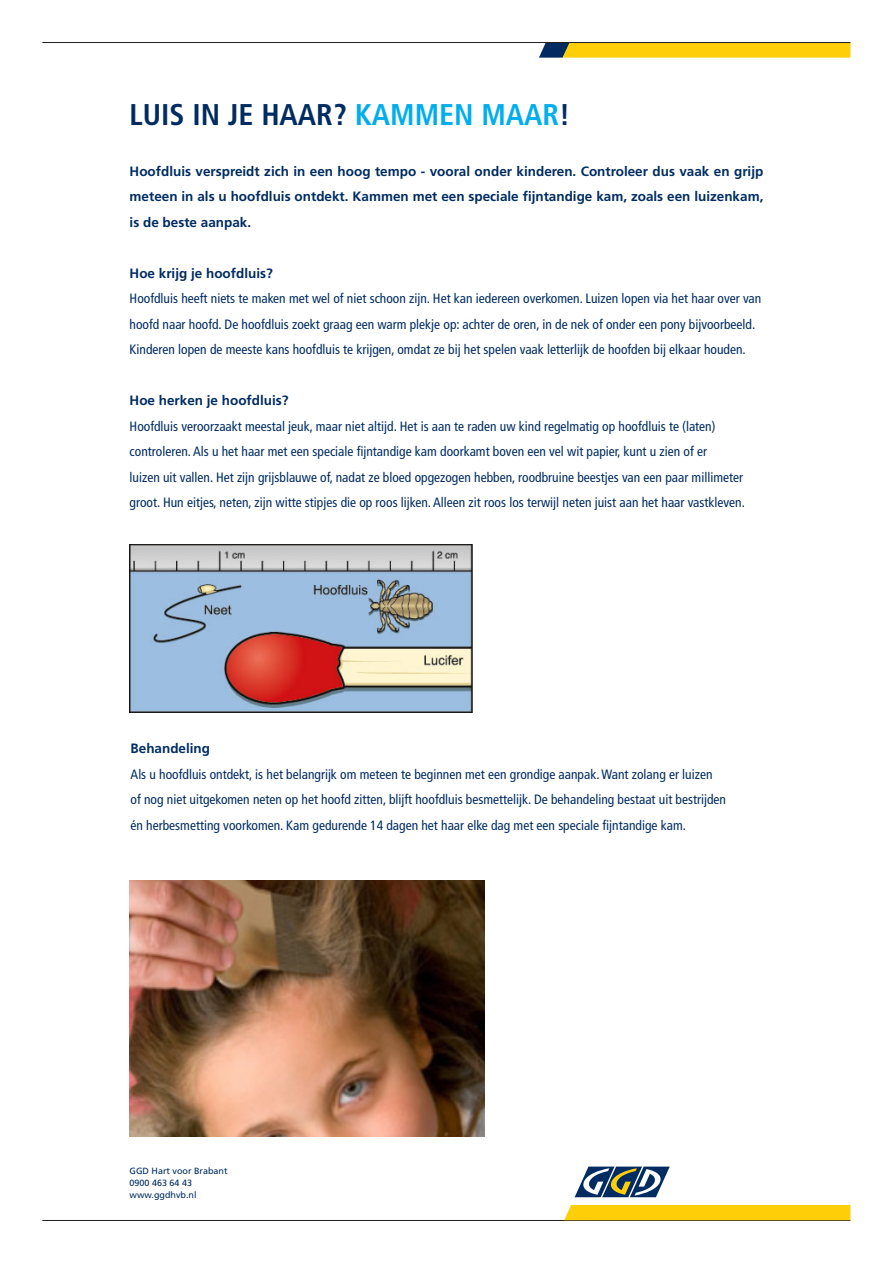
<style>
.page{position:relative;width:893px;height:1263px;background:#fff}
.page>*{position:absolute;margin:0;border:0;box-sizing:border-box;transform-origin:0 0}
.t1{font:700 condensed 30px "Frutiger";color:#002c62}
.plattetekst{font:condensed 13.5px/25.5px "Frutiger";color:#002c62}
.t2{font:700 13.5px/25.5px "Frutiger";color:#002c62;text-align:justify}
.t3{font:9px "Frutiger";color:#002c62}
.s1{color:#00aeef}
</style>
<div class="page">
<svg style="left:539px;top:43px;width:311px;height:15px;background:#eac317"></svg>
<svg style="left:575px;top:1166px;width:95px;height:31px"></svg>
<hr style="left:42px;top:1220px;width:808px;height:1px;background:#231f20">
<div style="left:564px;top:1205px;width:286px;height:15px;background:#fece08"></div>
<hr style="left:42px;top:42px;width:808px;height:1px;background:#231f20">
<img style="left:130px;top:544px;width:342px;height:169px">
<img style="left:130px;top:880px;width:355px;height:256px">
<p class="t1" style="left:130px;top:96px;width:442px">LUIS IN JE HAAR? <span class="s1">KAMMEN MAAR</span>!</p>
<p class="t2" style="left:130px;top:158px;width:635px">Hoofdluis verspreidt zich in een hoog tempo - vooral onder kinderen. Controleer dus vaak en grijp meteen in als u hoofdluis ontdekt. Kammen met een speciale fijntandige kam, zoals een luizenkam, is de beste aanpak.</p>
<p class="t2" style="left:130px;top:260px;width:145px">Hoe krijg je hoofdluis?</p>
<p class="plattetekst" style="left:130px;top:286px;width:633px">Hoofdluis heeft niets te maken met wel of niet schoon zijn. Het kan iedereen overkomen. Luizen lopen via het haar over van hoofd naar hoofd. De hoofdluis zoekt graag een warm plekje op: achter de oren, in de nek of onder een pony bijvoorbeeld.<br>Kinderen lopen de meeste kans hoofdluis te krijgen, omdat ze bij het spelen vaak letterlijk de hoofden bij elkaar houden.</p>
<p class="t2" style="left:130px;top:387px;width:161px">Hoe herken je hoofdluis?</p>
<p class="plattetekst" style="left:130px;top:413px;width:617px">Hoofdluis veroorzaakt meestal jeuk, maar niet altijd. Het is aan te raden uw kind regelmatig op hoofdluis te (laten) controleren. Als u het haar met een speciale fijntandige kam doorkamt boven een vel wit papier, kunt u zien of er<br>luizen uit vallen. Het zijn grijsblauwe of, nadat ze bloed opgezogen hebben, roodbruine beestjes van een paar millimeter groot. Hun eitjes, neten, zijn witte stipjes die op roos lijken. Alleen zit roos los terwijl neten juist aan het haar vastkleven.</p>
<p class="t2" style="left:131px;top:736px;width:81px">Behandeling</p>
<p class="plattetekst" style="left:131px;top:761px;width:597px">Als u hoofdluis ontdekt, is het belangrijk om meteen te beginnen met een grondige aanpak. Want zolang er luizen of nog niet uitgekomen neten op het hoofd zitten, blijft hoofdluis besmettelijk. De behandeling bestaat uit bestrijden én herbesmetting voorkomen. Kam gedurende 14 dagen het haar elke dag met een speciale fijntandige kam.</p>
<p class="t3" style="left:130px;top:1165px;width:100px">GGD Hart voor Brabant</p>
<p class="t3" style="left:130px;top:1177px;width:64px">0900 463 64 43</p>
<p class="t3" style="left:130px;top:1189px;width:68px">www.ggdhvb.nl</p>
</div>
